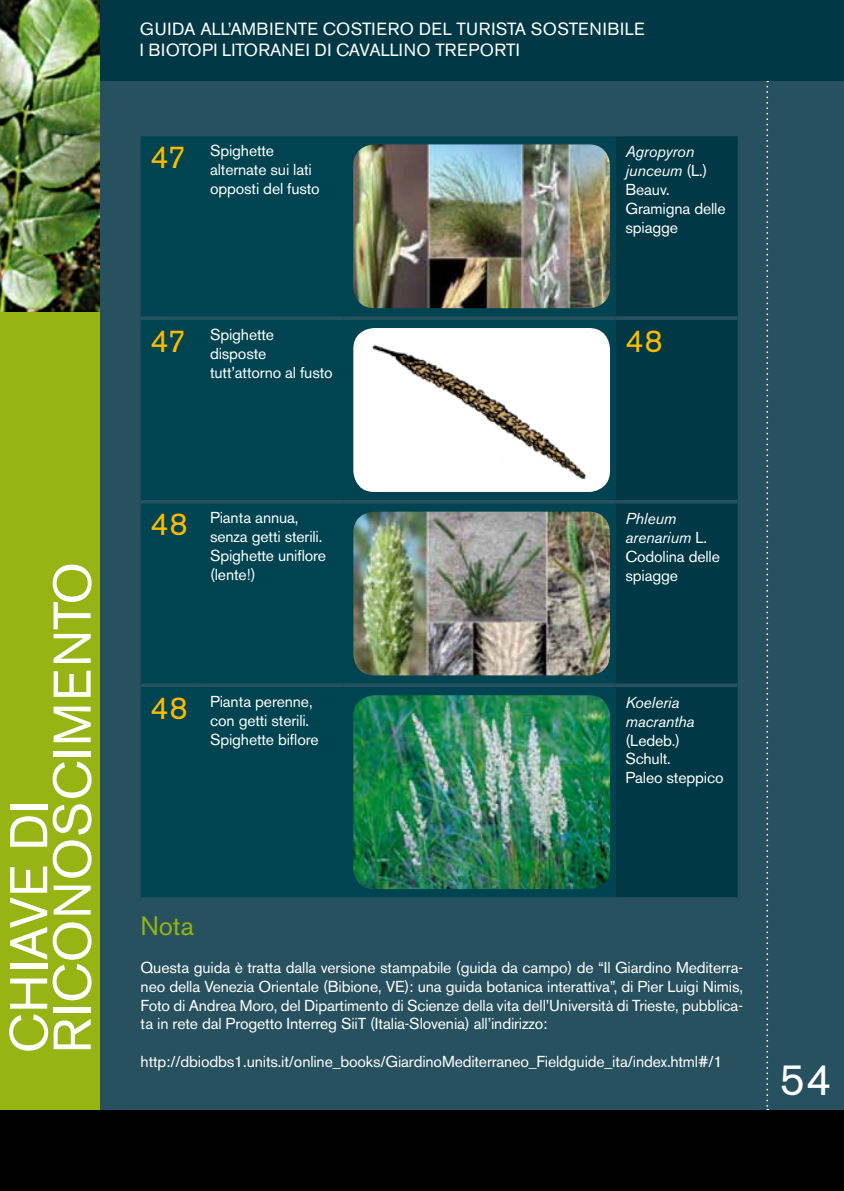
<style>
.page{position:relative;width:844px;height:1191px;background:#fff}
.page>*{position:absolute;margin:0;border:0;box-sizing:border-box;transform-origin:0 0}
.t1{font:52.5px/43.4px "Akzidenz Grotesk BE";letter-spacing:.02em;color:#fff}
.t2{font:43.75px "Akzidenz Grotesk BE";color:#fff}
.t3{font:31.5px "Akzidenz Grotesk BE";color:#fabb00}
.t4{font:26.25px "Akzidenz Grotesk BE";color:#97b314}
.t5{font:17.5px "Akzidenz Grotesk BE";letter-spacing:.02em;color:#fff}
.t6{font:15.75px/18.9px "Akzidenz Grotesk BE";letter-spacing:-.01em;color:#fff}
.t7{font:italic 15.75px/18.9px "Akzidenz Grotesk BE";letter-spacing:-.01em;color:#fff}
.s1{font-size:31.5px;color:#fabb00}
.s2{font-style:italic}
</style>
<div class="page">
<div style="left:0;top:0;width:843px;height:1191px;background:#27515e"></div>
<svg style="left:766px;top:81px;width:2px;height:1029px"></svg>
<div style="left:0;top:0;width:843px;height:81px;background:#003845"></div>
<div style="left:0;top:312px;width:99px;height:798px;background:#97b314"></div>
<img style="left:0;top:0;width:99px;height:312px">
<div style="left:0;top:1110px;width:843px;height:81px;background:#000"></div>
<div style="left:141px;top:136px;width:474px;height:761px;background:#004451"></div>
<div style="left:615px;top:136px;width:122px;height:761px;background:#003845"></div>
<hr style="left:141px;top:316px;width:59px;height:4px;background:#27515e">
<hr style="left:200px;top:316px;width:143px;height:4px;background:#27515e">
<hr style="left:343px;top:316px;width:272px;height:4px;background:#27515e">
<hr style="left:615px;top:316px;width:122px;height:4px;background:#27515e">
<hr style="left:141px;top:500px;width:59px;height:3px;background:#27515e">
<hr style="left:200px;top:500px;width:143px;height:3px;background:#27515e">
<hr style="left:343px;top:500px;width:272px;height:3px;background:#27515e">
<hr style="left:615px;top:500px;width:122px;height:3px;background:#27515e">
<svg style="left:141px;top:683px;width:59px;height:4px"></svg>
<svg style="left:200px;top:683px;width:143px;height:4px"></svg>
<svg style="left:343px;top:683px;width:272px;height:4px"></svg>
<svg style="left:615px;top:683px;width:122px;height:4px"></svg>
<img style="left:353px;top:144px;width:256px;height:164px">
<div style="left:353px;top:328px;width:256px;height:164px;background:#fff;border-radius:21px"></div>
<img style="left:360px;top:344px;width:238px;height:148px">
<img style="left:353px;top:511px;width:256px;height:164px">
<img style="left:353px;top:695px;width:256px;height:194px">
<p class="t5" style="left:140px;top:18px;width:328px">GUIDA ALL’aM BIENTE COSTIERO del turista</p>
<p class="t5" style="left:530px;top:18px;width:38px">soste</p>
<p class="t5" style="left:589px;top:18px;width:55px">nibile</p>
<p class="t5" style="left:140px;top:39px;width:317px">I bi otopi litoranei di Cavalli no Trep</p>
<p class="t5" style="left:480px;top:39px;width:24px">orti</p>
<p class="t6" style="left:210px;top:141px;width:111px;text-indent:-59px"><span class="s1">47</span> Spighette alternate sui lati opposti del fusto</p>
<p class="t6" style="left:625px;top:142px;width:101px"><span class="s2">Agropyron junceum</span> (L.)<br>Beauv.<br>Gramigna delle spiagge</p>
<p class="t6" style="left:210px;top:325px;width:124px;text-indent:-59px"><span class="s1">47</span> Spighette disposte tutt’attorno al fusto</p>
<h3 class="t3" style="left:625px;top:322px;width:39px">48</h3>
<h1 class="t1" style="left:7px;top:1053px;width:487px;rotate:-90deg">CHIAVE DI<br>RICONOSCIMENTO</h1>
<p class="t6" style="left:210px;top:508px;width:117px;text-indent:-59px"><span class="s1">48</span> Pianta annua, senza getti sterili.<br>Spighette uniflore (lente!)</p>
<p class="t6" style="left:625px;top:509px;width:96px"><span class="s2">Phleum arenarium</span> L.<br>Codolina delle spiagge</p>
<p class="t6" style="left:210px;top:692px;width:110px;text-indent:-59px"><span class="s1">48</span> Pianta perenne, con getti sterili.<br>Spighette biflore</p>
<p class="t7" style="left:625px;top:692px;width:70px">Koeleria macrantha</p>
<p class="t6" style="left:625px;top:730px;width:100px">(Ledeb.)<br>Schult.<br>Paleo steppico</p>
<h3 class="t4" style="left:141px;top:910px;width:55px">Nota</h3>
<p class="t6" style="left:141px;top:957px;width:603px;text-align:justify">Questa guida è tratta dalla versione stampabile (guida da campo) de “Il Giardino Mediterra&shy;neo della Venezia Orientale (Bibione, VE): una guida botanica interattiva”, di Pier Luigi N imis, Foto di Andrea Moro, del Dipartimento di Scienze della vita dell’Università di Trieste, pubblica&shy;ta in rete dal Progetto Interreg SiiT (Italia-Slovenia) all’indirizzo:</p>
<p class="t6" style="left:141px;top:1052px;width:583px">http://dbiodbs1.units.it/online_books/GiardinoMediterraneo_Fieldguide_ita/index.html#/1</p>
<h2 class="t2" style="left:779px;top:1054px;width:53px">54</h2>
</div>
